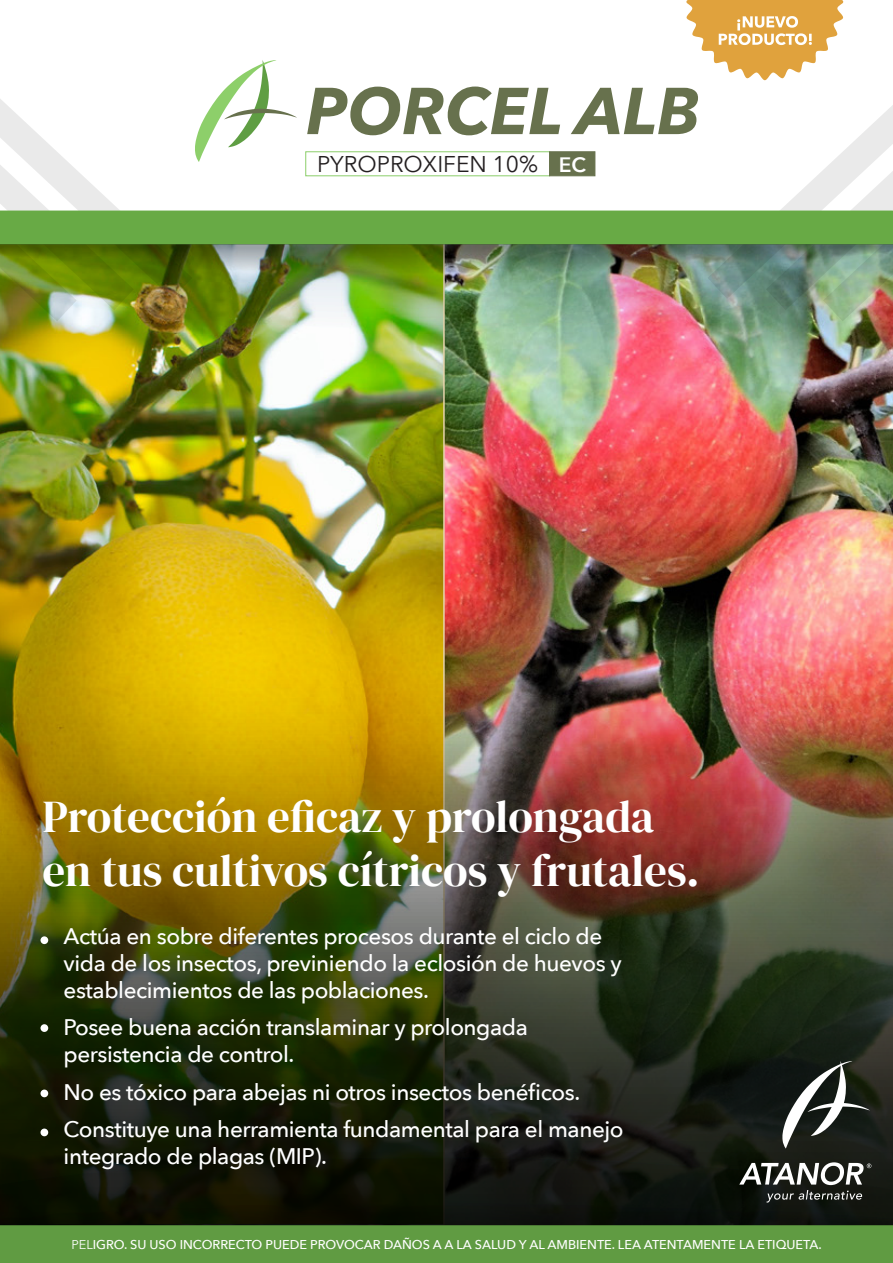
<style>
.page{position:relative;width:893px;height:1263px;background:#fff}
.page>*{position:absolute;margin:0;border:0;box-sizing:border-box;transform-origin:0 0}
.t1{font:45px/54px "DM Serif Display";color:#fff}
.t2{font:22.8px "Avenir Next";color:#231f20}
.t3{font:500 22.5px/27px "Avenir Next";letter-spacing:-.02em;color:#fff}
.t4{font:500 12.75px "Avenir Next";letter-spacing:-.005em;color:#fff}
.s1{font-weight:600;font-size:20.85px;color:#fff}
.s2{font-weight:400}
</style>
<div class="page">
<img style="left:445px;top:330px;width:448px;height:301px">
<img style="left:0;top:330px;width:443px;height:301px">
<hr style="left:443px;top:235px;width:2px;height:1028px;background:#e6d4ab">
<img style="left:0;top:631px;width:893px;height:526px">
<svg style="left:782px;top:1061px;width:88px;height:87px"></svg>
<svg style="left:0;top:1162px;width:893px;height:101px;background:#304821"></svg>
<div style="left:41px;top:936px;width:7px;height:8px;background:#fff;border-radius:50%"></div>
<div style="left:41px;top:1024px;width:7px;height:8px;background:#fff;border-radius:50%"></div>
<div style="left:41px;top:1128px;width:7px;height:8px;background:#fff;border-radius:50%"></div>
<div style="left:41px;top:1089px;width:7px;height:8px;background:#fff;border-radius:50%"></div>
<img style="left:0;top:0;width:893px;height:321px">
<div style="left:305px;top:151px;width:245px;height:25px;border:1px solid #8cce6a"></div>
<div style="left:549px;top:151px;width:46px;height:25px;background:#67714d;border:1px solid #67714d"></div>
<p class="t2" style="left:317px;top:145px;width:270px">PYROPROXIFEN 10% <span class="s1">EC</span></p>
<h1 class="t1" style="left:42px;top:791px;width:659px">Protección eficaz y prolongada en tus cultivos cítricos y frutales.</h1>
<p class="t3" style="left:64px;top:922px;width:560px">Actúa en sobre diferentes procesos durante el ciclo de vida de los insectos, previniendo la eclosión de huevos y establecimientos de las poblaciones.</p>
<p class="t3" style="left:64px;top:1013px;width:466px">Posee buena acción translaminar y prolongada persistencia de control.</p>
<p class="t3" style="left:64px;top:1072px;width:561px;line-height:37.5px">No es tóxico para abejas ni otros insectos benéficos.<br>Constituye una herramienta fundamental para el manejo</p>
<p class="t3" style="left:64px;top:1142px;width:265px">integrado de plagas (MIP).</p>
<p class="t4" style="left:71px;top:1233px;width:752px"><span class="s2">PEL</span>IGRO. SU USO INCORRECTO PUEDE PROVOCAR DAÑOS A A LA SALUD Y AL AMBIENTE. LEA ATENTAMENTE LA ETIQUETA.</p>
</div>
